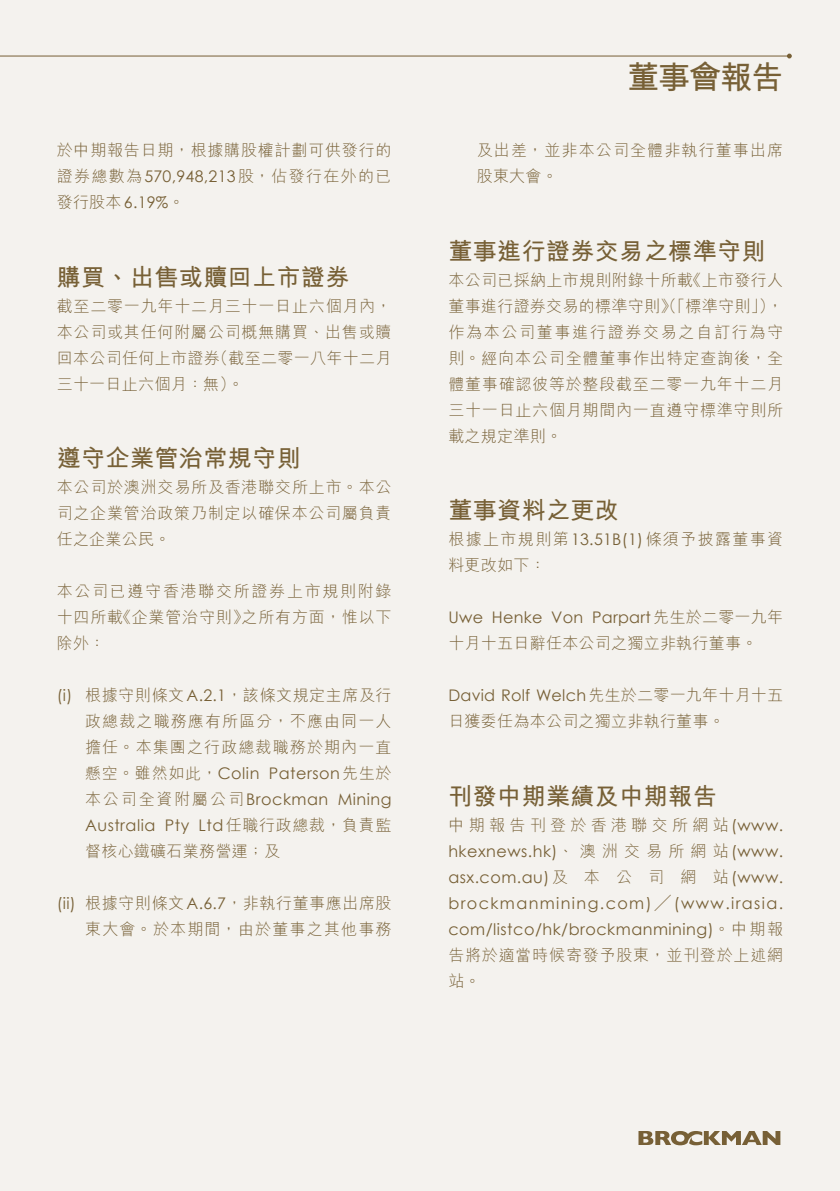
<style>
.page{position:relative;width:840px;height:1191px;background:#fff}
.page>*{position:absolute;margin:0;border:0;box-sizing:border-box;transform-origin:0 0}
.t1{font:32px "M Hei HK Bold E Ten B5 H";letter-spacing:-.035em;color:#776036}
.t2{font:24px "M Hei HK Bold E Ten B5 H";letter-spacing:.015em;color:#776036}
.t3{font:16px/26px "M Hei HK Light E Ten B5 H";letter-spacing:.05em;color:#776036;text-align:justify}
.t4{font:16px/26px "Century Gothic";letter-spacing:.03em;color:#776036;text-align:justify}
.t5{font:16px "M Hei HK Light E Ten B5 H";letter-spacing:.015em;color:#776036}
.t6{font:16px/26px "M Hei HK Light E Ten B5 H";letter-spacing:.085em;color:#776036}
.t7{font:16px/26px "M Hei HK Light E Ten B5 H";letter-spacing:.07em;color:#776036}
.t8{font:16px "M Hei HK Light E Ten B5 H";letter-spacing:.27em;color:#776036}
.s1{font-family:"Century Gothic"}
.s2{font-family:"M Hei HK Light E Ten B5 H"}
</style>
<div class="page">
<div style="left:0;top:0;width:839px;height:1191px;background:#f4f2ee"></div>
<svg style="left:638px;top:1131px;width:142px;height:14px"></svg>
<hr style="left:0;top:56px;width:789px;height:1px;background:#776036">
<svg style="left:786px;top:54px;width:5px;height:4px"></svg>
<p class="t3" style="left:57px;top:139px;width:336px">於中期報告日期，根據購股權計劃可供發行的證券總數為<span class="s1">570,948,213</span>股，佔發行在外的已發行股本<span class="s1">6.19%</span>。</p>
<h2 class="t2" style="left:57px;top:267px;width:294px">購買、出售或贖回上市證券</h2>
<p class="t3" style="left:57px;top:295px;width:336px">截至二零一九年十二月三十一日止六個月內，本公司或其任何附屬公司概無購買、出售或贖回本公司任何上市證券（截至二零一八年十二月三十一日止六個月：無）。</p>
<h2 class="t2" style="left:57px;top:449px;width:245px">遵守企業管治常規守則</h2>
<p class="t3" style="left:57px;top:476px;width:336px">本公司於澳洲交易所及香港聯交所上市。本公司之企業管治政策乃制定以確保本公司屬負責任之企業公民。</p>
<p class="t3" style="left:57px;top:580px;width:336px">本公司已遵守香港聯交所證券上市規則附錄十四所載《企業管治守則》之所有方面，惟以下除外：</p>
<p class="t3" style="left:85px;top:684px;width:308px;text-indent:-28px"><span class="s1">(i)</span> 根據守則條文<span class="s1">A.2.1</span>，該條文規定主席及行政總裁之職務應有所區分，不應由同一人擔任。本集團之行政總裁職務於期內一直</p>
<p class="t4" style="left:85px;top:760px;width:308px"><span class="s2">懸空。雖然如此，</span>Colin Paterson<span class="s2">先生於本公司全資附屬公司</span>Brockman Mining Australia Pty Ltd<span class="s2">任職行政總裁，負責監</span></p>
<p class="t5" style="left:85px;top:845px;width:196px">督核心鐵礦石業務營運；及</p>
<p class="t3" style="left:57px;top:892px;width:336px;text-align:right"><span class="s1">(ii)</span> 根據守則條文<span class="s1">A.6.7</span>，非執行董事應出席股東大會。於本期間，由於董事之其他事務</p>
<h1 class="t1" style="left:627px;top:65px;width:157px">董事會報告</h1>
<p class="t7" style="left:476px;top:139px;width:308px">及出差，並非本公司全體非執行董事出席股東大會。</p>
<h2 class="t2" style="left:448px;top:241px;width:318px">董事進行證券交易之標準守則</h2>
<p class="t3" style="left:448px;top:269px;width:336px">本公司已採納上市規則附錄十所載《上市發行人董事進行證券交易的標準守則》（「標準守則」），作為本公司董事進行證券交易之自訂行為守則。經向本公司全體董事作出特定查詢後，全體董事確認彼等於整段截至二零一九年十二月三十一日止六個月期間內一直遵守標準守則所載之規定準則。</p>
<h2 class="t2" style="left:448px;top:501px;width:172px">董事資料之更改</h2>
<p class="t6" style="left:448px;top:528px;width:336px">根據上市規則第<span class="s1">13.51B(1)</span>條須予披露董事資料更改如下：</p>
<p class="t4" style="left:448px;top:604px;width:336px">Uwe Henke Von Parpart<span class="s2">先生於二零一九年</span></p>
<p class="t5" style="left:448px;top:637px;width:310px">十月十五日辭任本公司之獨立非執行董事。</p>
<p class="t4" style="left:448px;top:682px;width:336px">David Rolf Welch<span class="s2">先生於二零一九年十月十五</span></p>
<p class="t5" style="left:448px;top:715px;width:278px">日獲委任為本公司之獨立非執行董事。</p>
<h2 class="t2" style="left:448px;top:787px;width:270px">刊發中期業績及中期報告</h2>
<p class="t8" style="left:448px;top:819px;width:336px">中期報告刊登於香港聯交所網站<span class="s1">(www.</span></p>
<p class="t4" style="left:448px;top:837px;width:336px">hkexnews.hk)<span class="s2">、澳洲交易所網站</span>(www. asx.com.au)<span class="s2">及 本 公 司 網 站</span>(www. brockmanmining.com)<span class="s2">╱</span> (www.irasia. com/listco/hk/brockmanmining)<span class="s2">。中期報</span></p>
<p class="t3" style="left:448px;top:944px;width:336px">告將於適當時候寄發予股東，並刊登於上述網站。</p>
</div>
